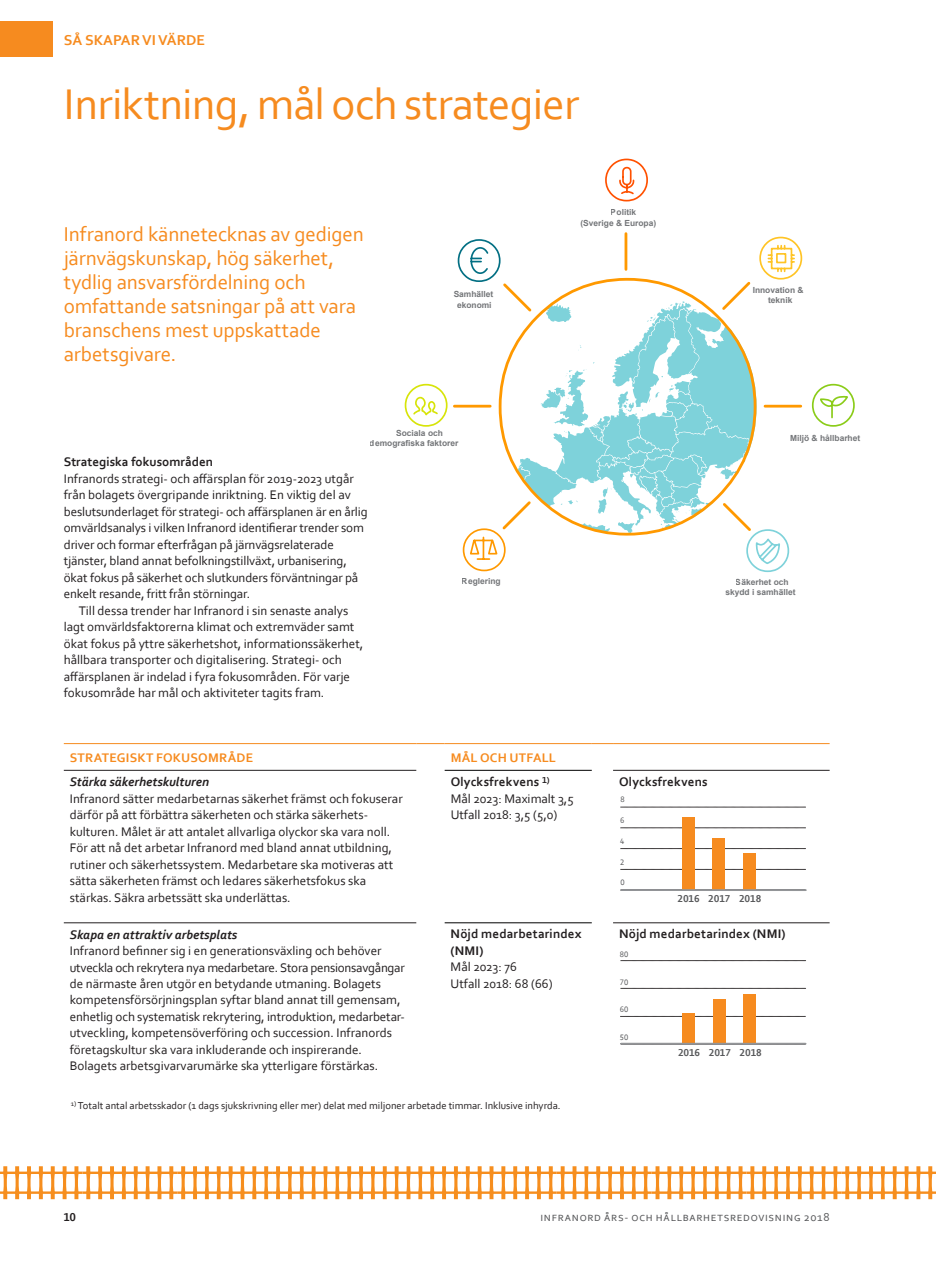
<style>
.page{position:relative;width:936px;height:1263px;background:#fff}
.page>*{position:absolute;margin:0;border:0;box-sizing:border-box;transform-origin:0 0}
.Rubrik_1{font:45px "Corbel";letter-spacing:-.015em;color:#f68b1f}
.Ingress_1{font:21px/24px "Corbel";letter-spacing:-.005em;color:#f68b1f}
.Brödtext{font:700 15px "Corbel";color:#f68b1f}
.Brödtext-2{font:13.05px/16.5px "Corbel";color:#231f20}
.Brödtext_indrag{font:13.05px/16.5px "Corbel";color:#231f20}
.Tabell_rubrik{font:700 13.05px/16.5px "Corbel";letter-spacing:.015em;color:#231f20}
.Mellanrubrik_2{font:italic 700 13.05px "Corbel";color:#231f20}
.Tabell_rubrik-2{font:700 13.05px "Corbel";letter-spacing:.015em;color:#f68b1f}
.Mellanrubrik_1{font:700 13.05px "Corbel";color:#231f20}
.t1{font:12px "Corbel";letter-spacing:.055em;color:#57585a}
.t2{font:700 12px "Corbel";color:#231f20}
.Bildtext{font:10.5px "Corbel";color:#231f20}
.t3{font:700 10.5px "Corbel";color:#57585a}
.t4{font:700 8.4px/10.8px "Arial";color:#747679;text-align:center}
.t5{font:8.25px "Corbel";color:#57585a}
</style>
<div class="page">
<svg style="left:0;top:1166px;width:935px;height:33px"></svg>
<hr style="left:64px;top:743px;width:352px;height:1px;background:#f68b1f">
<svg style="left:416px;top:743px;width:28px;height:1px"></svg>
<hr style="left:444px;top:743px;width:147px;height:1px;background:#f68b1f">
<svg style="left:591px;top:743px;width:22px;height:1px"></svg>
<hr style="left:613px;top:743px;width:216px;height:1px;background:#f68b1f">
<hr style="left:64px;top:770px;width:352px;height:1px;background:#231f20">
<hr style="left:64px;top:922px;width:352px;height:1px;background:#231f20">
<hr style="left:444px;top:770px;width:147px;height:1px;background:#000">
<hr style="left:444px;top:922px;width:147px;height:1px;background:#000">
<hr style="left:613px;top:770px;width:216px;height:1px;background:#231f20">
<hr style="left:613px;top:922px;width:216px;height:1px;background:#231f20">
<div style="left:0;top:21px;width:52px;height:35px;background:#f68b1f"></div>
<hr style="left:620px;top:889px;width:185px;height:2px;background:#231f20">
<svg style="left:620px;top:869px;width:185px;height:1px"></svg>
<svg style="left:620px;top:848px;width:185px;height:1px"></svg>
<svg style="left:620px;top:827px;width:185px;height:1px"></svg>
<svg style="left:620px;top:807px;width:185px;height:1px"></svg>
<div style="left:681px;top:817px;width:13px;height:73px;background:#f68b1f"></div>
<div style="left:712px;top:838px;width:13px;height:52px;background:#f68b1f"></div>
<div style="left:743px;top:854px;width:13px;height:36px;background:#f68b1f"></div>
<hr style="left:621px;top:889px;width:184px;height:2px;background:#939598">
<svg style="left:620px;top:1016px;width:185px;height:1px"></svg>
<svg style="left:620px;top:988px;width:185px;height:1px"></svg>
<svg style="left:620px;top:960px;width:185px;height:1px"></svg>
<div style="left:681px;top:1013px;width:13px;height:31px;background:#f68b1f"></div>
<div style="left:712px;top:999px;width:13px;height:45px;background:#f68b1f"></div>
<div style="left:743px;top:994px;width:13px;height:50px;background:#f68b1f"></div>
<hr style="left:621px;top:1043px;width:184px;height:1px;background:#939598">
<svg style="left:503px;top:277px;width:248px;height:16px"></svg>
<svg style="left:759px;top:236px;width:44px;height:44px"></svg>
<svg style="left:605px;top:158px;width:43px;height:44px"></svg>
<svg style="left:457px;top:239px;width:44px;height:43px"></svg>
<svg style="left:404px;top:383px;width:44px;height:44px"></svg>
<svg style="left:462px;top:293px;width:393px;height:280px"></svg>
<p class="Brödtext" style="left:64px;top:31px;width:143px">SÅ SKAPAR VI VÄRDE</p>
<p class="Rubrik_1" style="left:64px;top:76px;width:517px">Inriktning, mål och strategier</p>
<p class="Ingress_1" style="left:64px;top:222px;width:301px">Infranord kännetecknas av gedigen järnvägskunskap, hög säkerhet, tydlig ansvarsfördelning och omfattande satsningar på att vara branschens mest uppskattade arbetsgivare.</p>
<p class="t4" style="left:453px;top:289px;width:41px">Samhället ekonomi</p>
<p class="t4" style="left:370px;top:427px;width:90px;text-align:left;text-indent:26px">Sociala och demografiska faktorer</p>
<p class="Mellanrubrik_1" style="left:64px;top:454px;width:151px">Strategiska fokusområden</p>
<p class="Brödtext-2" style="left:64px;top:470px;width:305px">Infranords strategi- och affärsplan för 2019-2023 utgår från bolagets övergripande inriktning. En viktig del av beslutsunderlaget för strategi- och affärsplanen är en årlig omvärldsanalys i vilken Infranord identifierar trender som driver och formar efterfrågan på järnvägsrelaterade tjänster, bland annat befolkningstillväxt, urbanisering, ökat fokus på säkerhet och slutkunders förväntningar på enkelt resande, fritt från störningar.</p>
<p class="Brödtext_indrag" style="left:64px;top:602px;width:301px;text-indent:15px">Till dessa trender har Infranord i sin senaste analys lagt omvärldsfaktorerna klimat och extremväder samt ökat fokus på yttre säkerhetshot, informationssäkerhet, hållbara transporter och digitalisering. Strategi- och affärsplanen är indelad i fyra fokusområden. För varje fokusområde har mål och aktiviteter tagits fram.</p>
<p class="t4" style="left:462px;top:576px;width:40px">Reglering</p>
<p class="t4" style="left:580px;top:207px;width:77px;text-align:left;text-indent:30px">Politik (Sverige &amp; Europa)</p>
<p class="t4" style="left:752px;top:284px;width:52px">Innovation &amp; teknik</p>
<p class="t4" style="left:790px;top:432px;width:72px">Miljö &amp; hållbarhet</p>
<p class="t4" style="left:725px;top:576px;width:72px">Säkerhet och skydd i samhället</p>
<p class="Tabell_rubrik-2" style="left:70px;top:749px;width:185px">STRATEGISKT FOKUSOMRÅDE</p>
<p class="Tabell_rubrik-2" style="left:450px;top:749px;width:107px">MÅL OCH UTFALL</p>
<p class="Mellanrubrik_2" style="left:70px;top:774px;width:141px">Stärka säkerhetskulturen</p>
<p class="Brödtext-2" style="left:70px;top:790px;width:334px">Infranord sätter medarbetarnas säkerhet främst och fokuserar därför på att förbättra säkerheten och stärka säkerhets&shy;kulturen. Målet är att antalet allvarliga olyckor ska vara noll.<br>För att nå det arbetar Infranord med bland annat utbildning, rutiner och säkerhetssystem. Medarbetare ska motiveras att sätta säkerheten främst och ledares säkerhetsfokus ska stärkas. Säkra arbetssätt ska underlättas.</p>
<p class="Tabell_rubrik" style="left:450px;top:773px;width:101px">Olycksfrekvens <sup>1)</sup></p>
<p class="Brödtext-2" style="left:450px;top:790px;width:124px">Mål 2023: Maximalt 3,5</p>
<p class="Brödtext-2" style="left:450px;top:806px;width:108px">Utfall 2018: 3,5 (5,0)</p>
<p class="Mellanrubrik_2" style="left:70px;top:926px;width:169px">Skapa en attraktiv arbetsplats</p>
<p class="Brödtext-2" style="left:70px;top:942px;width:336px">Infranord befinner sig i en generationsväxling och behöver utveckla och rekrytera nya medarbetare. Stora pensionsavgångar de närmaste åren utgör en betydande utmaning. Bolagets kompetensförsörjningsplan syftar bland annat till gemensam, enhetlig och systematisk rekrytering, introduktion, medarbetar&shy;utveckling, kompetensöverföring och succession. Infranords företagskultur ska vara inkluderande och inspirerande.<br>Bolagets arbetsgivarvarumärke ska ytterligare förstärkas.</p>
<p class="Tabell_rubrik" style="left:450px;top:925px;width:132px">Nöjd medarbetarindex (NMI)</p>
<p class="Brödtext-2" style="left:450px;top:958px;width:68px">Mål 2023: 76</p>
<p class="Brödtext-2" style="left:450px;top:975px;width:103px">Utfall 2018: 68 (66)</p>
<p class="Bildtext" style="left:71px;top:1099px;width:491px"><sup>1)</sup> Totalt antal arbetsskador (1 dags sjukskrivning eller mer) delat med miljoner arbetade timmar. Inklusive inhyrda.</p>
<p class="Tabell_rubrik" style="left:619px;top:773px;width:90px">Olycksfrekvens</p>
<p class="t5" style="left:620px;top:794px;width:6px">8</p>
<p class="t5" style="left:620px;top:815px;width:6px">6</p>
<p class="t5" style="left:620px;top:836px;width:6px">4</p>
<p class="t5" style="left:620px;top:857px;width:6px">2</p>
<p class="t5" style="left:620px;top:878px;width:6px">0</p>
<p class="t3" style="left:677px;top:892px;width:85px">2016 2017 2018</p>
<p class="Tabell_rubrik" style="left:619px;top:925px;width:168px">Nöjd medarbetarindex (NMI)</p>
<p class="t5" style="left:619px;top:949px;width:10px">80</p>
<p class="t5" style="left:619px;top:977px;width:10px">70</p>
<p class="t5" style="left:619px;top:1004px;width:10px">60</p>
<p class="t5" style="left:619px;top:1032px;width:10px">50</p>
<p class="t3" style="left:678px;top:1045px;width:85px">2016 2017 2018</p>
<p class="t2" style="left:64px;top:1209px;width:14px">10</p>
<p class="t1" style="left:540px;top:1209px;width:290px">infranord års- och hållbarhetsredovisning 2018</p>
</div>
